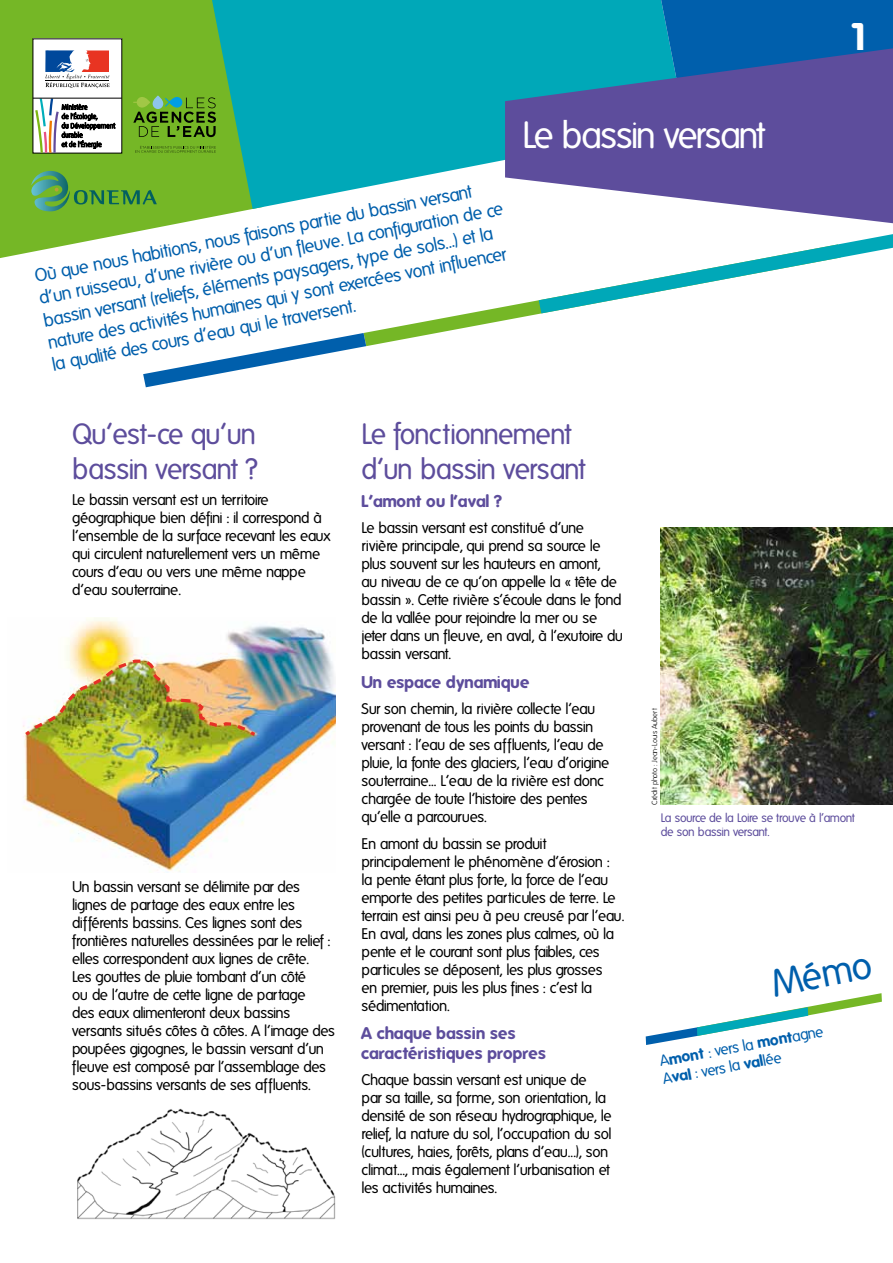
<style>
.page{position:relative;width:893px;height:1263px;background:#fff}
.page>*{position:absolute;margin:0;border:0;box-sizing:border-box;transform-origin:0 0}
.t1{font:37.5px "Folks";color:#005fac}
.t2{font:700 37.5px "Folks";color:#fff}
.t3{font:36.75px "Folks";letter-spacing:-.05em;color:#fff}
.t4{font:28.5px/34.2px "Folks";letter-spacing:-.035em;color:#5d4d9c}
.t5{font:18px/22.5px "Folks";color:#005fac}
.t6{font:700 16.5px/19.8px "Folks";color:#5d4d9c}
.t7{font:15px/18px "Folks";letter-spacing:-.035em;color:#000}
.t8{font:15px/17.9px "Folks";color:#005fac}
.t9{font:12px/14.4px "Folks";letter-spacing:-.035em;color:#5d4d9c}
.t10{font:300 7.5px "Folks";letter-spacing:-.035em;color:#000}
.s1{font-weight:700}
</style>
<div class="page">
<svg style="left:0;top:0;width:252px;height:258px;fill:#75b726"></svg>
<svg style="left:212px;top:0;width:449px;height:209px;background:#1db0b6"></svg>
<div style="left:661px;top:0;width:232px;height:48px;background:#005fac"></div>
<svg style="left:505px;top:48px;width:388px;height:175px;background:#636eac"></svg>
<svg style="left:31px;top:171px;width:126px;height:41px;background:#61a93e"></svg>
<div style="left:33px;top:39px;width:89px;height:114px;background:#fff"></div>
<svg style="left:45px;top:51px;width:65px;height:37px"></svg>
<hr style="left:33px;top:98px;width:89px;height:1px;background:#000">
<svg style="left:35px;top:98px;width:80px;height:55px"></svg>
<svg style="left:153px;top:95px;width:10px;height:14px"></svg>
<svg style="left:133px;top:97px;width:83px;height:40px;background:#5a8f2b"></svg>
<svg style="left:135px;top:145px;width:81px;height:8px"></svg>
<img style="left:77px;top:1108px;width:259px;height:112px">
<svg style="left:646px;top:993px;width:236px;height:52px"></svg>
<svg style="left:364px;top:300px;width:180px;height:46px"></svg>
<svg style="left:143px;top:333px;width:223px;height:54px"></svg>
<svg style="left:539px;top:234px;width:354px;height:79px"></svg>
<img style="left:661px;top:527px;width:232px;height:278px">
<img style="left:23px;top:618px;width:313px;height:255px">
<img style="left:23px;top:657px;width:236px;height:82px">
<p class="t5" style="left:33px;top:265px;width:474px;rotate:-11deg">Où que nous habitions, nous faisons partie du bassin versant d’un ruisseau, d’une rivière ou d’un fleuve. La configuration de ce bassin versant (reliefs, éléments paysagers, type de sols...) et la nature des activités humaines qui y sont exercées vont influencer la qualité des cours d’eau qui le traversent.</p>
<h2 class="t3" style="left:522px;top:115px;width:244px">Le bassin versant</h2>
<h1 class="t2" style="left:850px;top:15px;width:16px">1</h1>
<h3 class="t4" style="left:72px;top:418px;width:187px">Qu’est-ce qu’un bassin versant ?</h3>
<p class="t7" style="left:72px;top:491px;width:260px">Le bassin versant est un territoire géographique bien défini : il correspond à l’ensemble de la surface recevant les eaux qui circulent naturellement vers un même cours d’eau ou vers une même nappe d’eau souterraine.</p>
<p class="t7" style="left:72px;top:878px;width:264px">Un bassin versant se délimite par des lignes de partage des eaux entre les différents bassins. Ces lignes sont des frontières naturelles dessinées par le relief : elles correspondent aux lignes de crête.<br>Les gouttes de pluie tombant d’un côté<br>ou de l’autre de cette ligne de partage<br>des eaux alimenteront deux bassins versants situés côtes à côtes. A l’image des poupées gigognes, le bassin versant d’un fleuve est composé par l’assemblage des sous-bassins versants de ses affluents.</p>
<h3 class="t4" style="left:361px;top:418px;width:225px">Le fonctionnement d’un bassin versant</h3>
<p class="t6" style="left:361px;top:491px;width:142px">L’amont ou l’aval ?</p>
<p class="t7" style="left:361px;top:519px;width:263px">Le bassin versant est constitué d’une rivière principale, qui prend sa source le plus souvent sur les hauteurs en amont,<br>au niveau de ce qu’on appelle la « tête de bassin ». Cette rivière s’écoule dans le fond de la vallée pour rejoindre la mer ou se jeter dans un fleuve, en aval, à l’exutoire du bassin versant.</p>
<p class="t6" style="left:361px;top:672px;width:170px">Un espace dynamique</p>
<p class="t7" style="left:361px;top:700px;width:249px">Sur son chemin, la rivière collecte l’eau provenant de tous les points du bassin versant : l’eau de ses affluents, l’eau de pluie, la fonte des glaciers, l’eau d’origine souterraine... L’eau de la rivière est donc chargée de toute l’histoire des pentes qu’elle a parcourues.</p>
<p class="t7" style="left:361px;top:835px;width:265px">En amont du bassin se produit principalement le phénomène d’érosion : la pente étant plus forte, la force de l’eau emporte des petites particules de terre. Le terrain est ainsi peu à peu creusé par l’eau.<br>En aval, dans les zones plus calmes, où la pente et le courant sont plus faibles, ces particules se déposent, les plus grosses<br>en premier, puis les plus fines : c’est la sédimentation.</p>
<p class="t6" style="left:361px;top:1023px;width:186px">A chaque bassin ses caractéristiques propres</p>
<p class="t7" style="left:361px;top:1071px;width:251px">Chaque bassin versant est unique de<br>par sa taille, sa forme, son orientation, la densité de son réseau hydrographique, le relief, la nature du sol, l’occupation du sol (cultures, haies, forêts, plans d’eau...), son climat..., mais également l’urbanisation et les activités humaines.</p>
<p class="t10" style="left:651px;top:805px;width:98px;rotate:-90deg">Crédit photo : Jean-Louis Aubert</p>
<p class="t9" style="left:661px;top:811px;width:195px">La source de la Loire se trouve à l’amont de son bassin versant.</p>
<h1 class="t1" style="left:768px;top:964px;width:103px;rotate:-11deg">Mémo</h1>
<p class="t8" style="left:658px;top:1053px;width:168px;rotate:-11deg">A<span class="s1">mont</span> : vers la <span class="s1">mont</span>agne<br>A<span class="s1">val</span> : vers la <span class="s1">val</span>lée</p>
</div>
